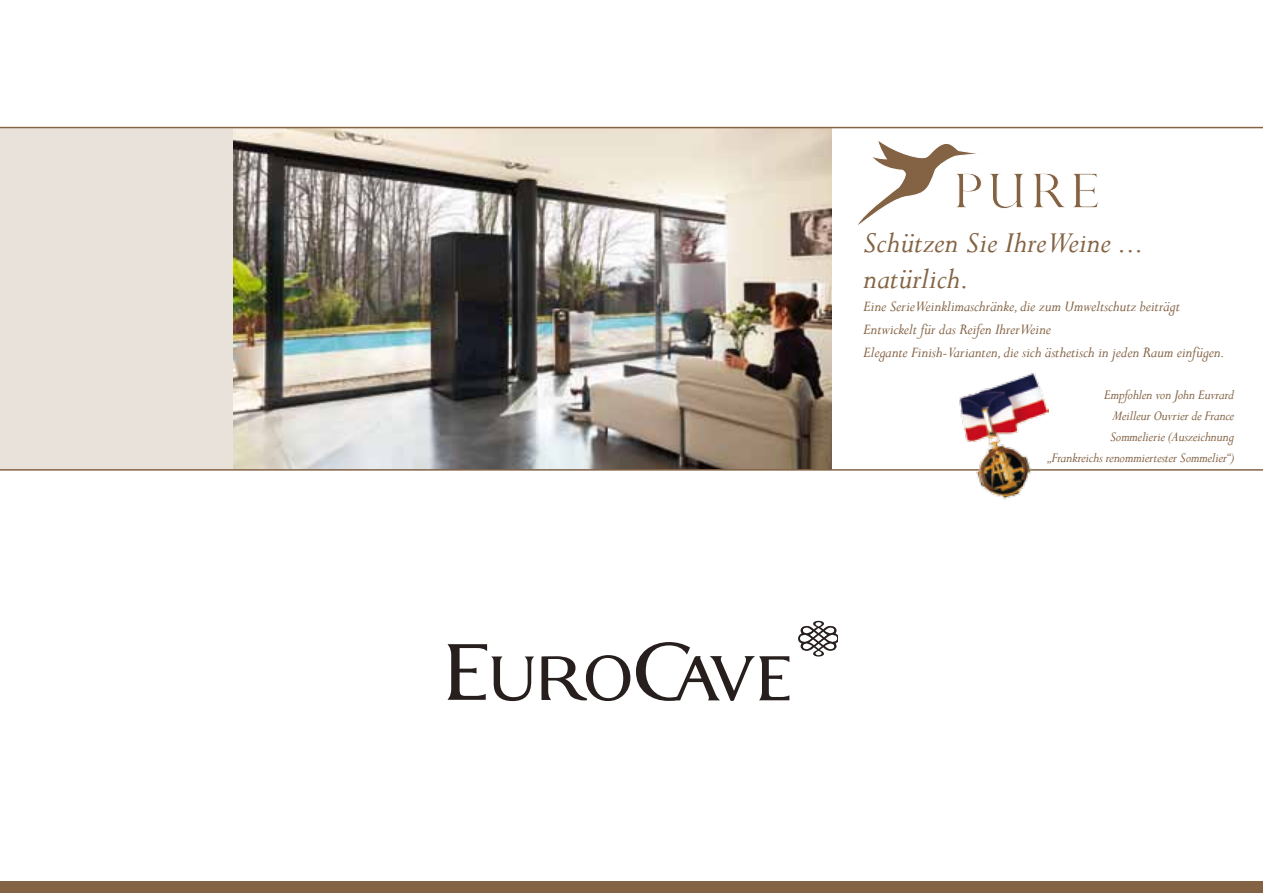
<style>
.page{position:relative;width:1263px;height:893px;background:#fff}
.page>*{position:absolute;margin:0;border:0;box-sizing:border-box;transform-origin:0 0}
.t1{font:italic 33px/36.2px "Perpetua";color:#836344}
.t2{font:italic 16.5px/23px "Perpetua";letter-spacing:-.01em;color:#836344}
.t3{font:italic 15px/21.1px "Perpetua";letter-spacing:-.02em;color:#836344;text-align:right}
</style>
<div class="page">
<img style="left:0;top:127px;width:1263px;height:344px">
<svg style="left:798px;top:621px;width:40px;height:35px"></svg>
<svg style="left:447px;top:644px;width:87px;height:57px"></svg>
<svg style="left:541px;top:655px;width:89px;height:46px"></svg>
<svg style="left:636px;top:642px;width:153px;height:59px"></svg>
<div style="left:0;top:881px;width:1263px;height:12px;background:#836344"></div>
<img style="left:953px;top:369px;width:96px;height:131px">
<svg style="left:853px;top:137px;width:172px;height:95px"></svg>
<svg style="left:1031px;top:173px;width:68px;height:35px"></svg>
<h1 class="t1" style="left:863px;top:223px;width:282px">Schützen Sie Ihre Weine ... natürlich.</h1>
<p class="t2" style="left:863px;top:294px;width:363px">Eine Serie Weinklimaschränke, die zum Umweltschutz beiträgt<br>Entwickelt für das Reifen Ihrer Weine<br>Elegante Finish-Varianten, die sich ästhetisch in jeden Raum einfügen.</p>
<p class="t3" style="left:1048px;top:384px;width:188px">Empfohlen von John Euvrard<br>Meilleur Ouvrier de France<br>Sommelierie (Auszeichnung<br>„Frankreichs renommiertester Sommelier“)</p>
</div>
